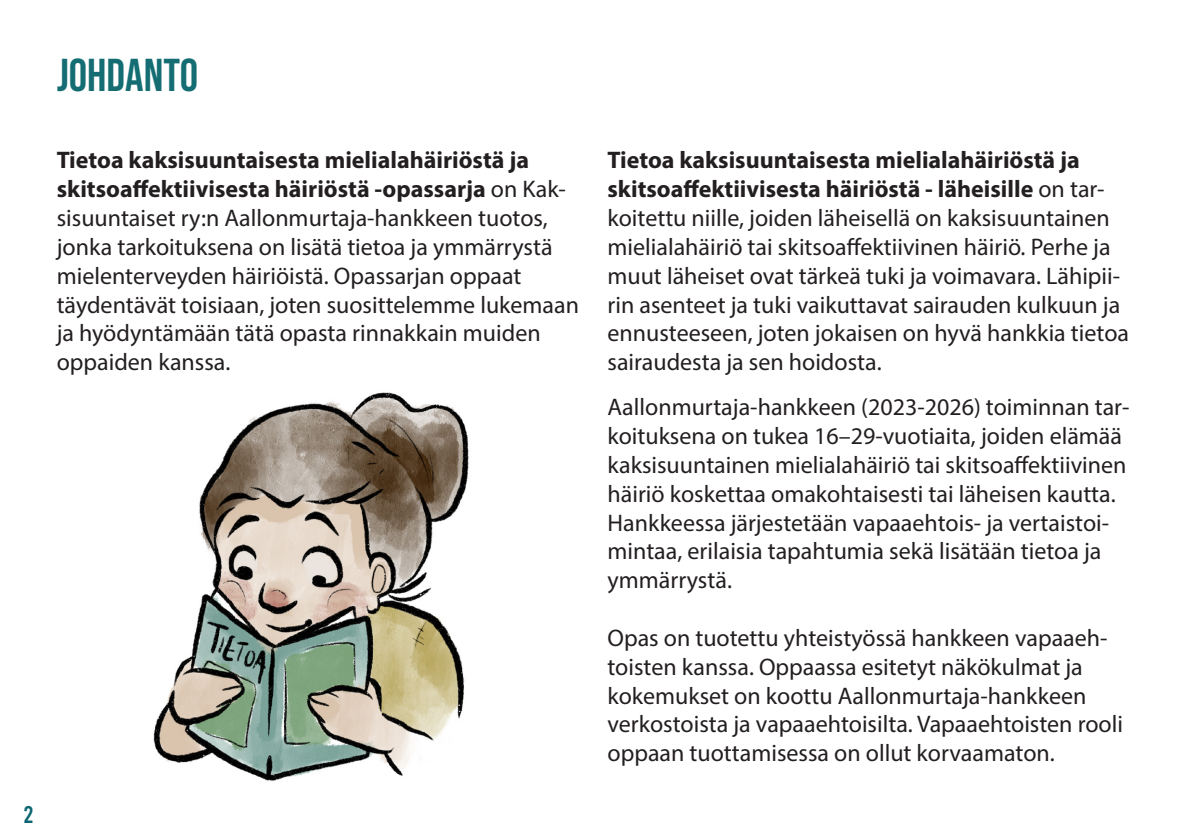
<style>
.page{position:relative;width:1191px;height:840px;background:#fff}
.page>*{position:absolute;margin:0;border:0;box-sizing:border-box;transform-origin:0 0}
.Otsot{font:46px "Bebas Neue";color:#146d73}
.Leibs{font:24px/28.8px "Myriad Pro";color:#231f20}
.t1{font:24px "Bebas";color:#0d6771}
.s1{font-weight:700}
</style>
<div class="page">
<img style="left:153px;top:392px;width:316px;height:389px">
<p class="Otsot" style="left:57px;top:49px;width:143px">JOHDANTO</p>
<p class="t1" style="left:24px;top:802px;width:11px">2</p>
<p class="Leibs" style="left:57px;top:145px;width:524px"><span class="s1">Tietoa kaksisuuntaisesta mielialahäiriöstä ja skitsoaffektiivisesta häiriöstä -opassarja</span> on Kak&shy;sisuuntaiset ry:n Aallonmurtaja-hankkeen tuotos, jonka tarkoituksena on lisätä tietoa ja ymmärrystä mielenterveyden häiriöistä. Opassarjan oppaat täydentävät toisiaan, joten suosittelemme lukemaan ja hyödyntämään tätä opasta rinnakkain muiden oppaiden kanssa.</p>
<p class="Leibs" style="left:607px;top:145px;width:523px"><span class="s1">Tietoa kaksisuuntaisesta mielialahäiriöstä ja skitsoaffektiivisesta häiriöstä - läheisille</span> on tar&shy;koitettu niille, joiden läheisellä on kaksisuuntainen mielialahäiriö tai skitsoaffektiivinen häiriö. Perhe ja muut läheiset ovat tärkeä tuki ja voimavara. Lähipii&shy;rin asenteet ja tuki vaikuttavat sairauden kulkuun ja ennusteeseen, joten jokaisen on hyvä hankkia tietoa sairaudesta ja sen hoidosta.</p>
<p class="Leibs" style="left:607px;top:392px;width:523px">Aallonmurtaja-hankkeen (2023-2026) toiminnan tar&shy;koituksena on tukea 16–29-vuotiaita, joiden elämää kaksisuuntainen mielialahäiriö tai skitsoaffektiivinen häiriö koskettaa omakohtaisesti tai läheisen kautta.<br>Hankkeessa järjestetään vapaaehtois- ja vertaistoi&shy;mintaa, erilaisia tapahtumia sekä lisätään tietoa ja ymmärrystä.</p>
<p class="Leibs" style="left:607px;top:622px;width:517px">Opas on tuotettu yhteistyössä hankkeen vapaaeh&shy;toisten kanssa. Oppaassa esitetyt näkökulmat ja kokemukset on koottu Aallonmurtaja-hankkeen verkostoista ja vapaaehtoisilta. Vapaaehtoisten rooli oppaan tuottamisessa on ollut korvaamaton.</p>
</div>
